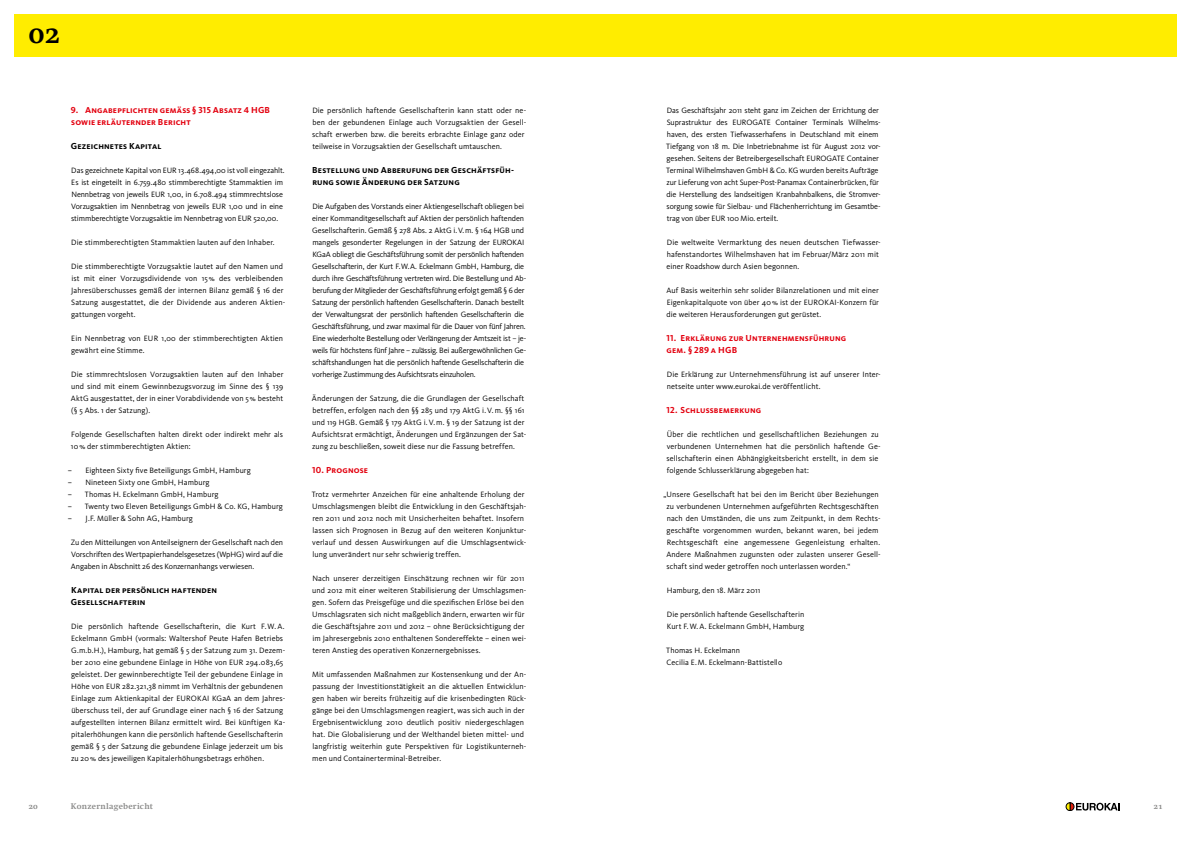
<style>
.page{position:relative;width:1191px;height:842px;background:#fff}
.page>*{position:absolute;margin:0;border:0;box-sizing:border-box;transform-origin:0 0}
.t1{font:700 28px "Nu Swift";color:#000}
.t2{font:9px/12px "Kievit Bold SC";letter-spacing:.02em;color:#e3000f}
.t3{font:9px/12px "Kievit Bold SC";letter-spacing:.02em;color:#000}
.t4{font:8px/12px "Kievit";letter-spacing:.005em;color:#000}
.t5{font:8px/12px "Kievit";letter-spacing:-.025em;color:#000}
.t6{font:700 8px "Nu Swift";letter-spacing:.035em;color:#878786}
.s1{font-family:"Kievit Book SC"}
</style>
<div class="page">
<div style="left:14px;top:14px;width:581px;height:43px;background:#ffed00"></div>
<div style="left:595px;top:14px;width:581px;height:43px;background:#ffed00"></div>
<svg style="left:1065px;top:802px;width:54px;height:9px"></svg>
<h1 class="t1" style="left:28px;top:17px;width:33px">02</h1>
<p class="t2" style="left:71px;top:104px;width:201px">9. Angabepflichten gemäß § 315 Absatz 4 HGB sowie erläuternder Bericht</p>
<p class="t3" style="left:71px;top:140px;width:92px">Gezeichnetes Kapital</p>
<p class="t4" style="left:71px;top:165px;width:215px">Das gezeichnete Kapital von EUR 13.468.494,00 ist voll eingezahlt.<br>Es ist eingeteilt in 6.759.480 stimmberechtigte Stammaktien im Nennbetrag von jeweils EUR 1,00, in 6.708.494 stimmrechtslose Vorzugsaktien im Nennbetrag von jeweils EUR 1,00 und in eine stimmberechtigte Vorzugsaktie im Nennbetrag von EUR 520,00.</p>
<p class="t4" style="left:71px;top:237px;width:205px">Die stimmberechtigten Stammaktien lauten auf den Inhaber.</p>
<p class="t4" style="left:71px;top:261px;width:215px">Die stimmberechtigte Vorzugsaktie lautet auf den Namen und ist mit einer Vorzugsdividende von 15% des verbleibenden Jahresüberschusses gemäß der internen Bilanz gemäß § 16 der Satzung ausgestattet, die der Dividende aus anderen Aktien&shy;gattungen vorgeht.</p>
<p class="t4" style="left:71px;top:333px;width:213px">Ein Nennbetrag von EUR 1,00 der stimmberechtigten Aktien gewährt eine Stimme.</p>
<p class="t4" style="left:71px;top:369px;width:214px;text-align:justify">Die stimmrechtslosen Vorzugsaktien lauten auf den Inhaber und sind mit einem Gewinnbezugsvorzug im Sinne des § 139<br>AktG ausgestattet, der in einer Vorabdividende von 5% besteht (§ 5 Abs. 1 der Satzung).</p>
<p class="t4" style="left:71px;top:429px;width:214px">Folgende Gesellschaften halten direkt oder indirekt mehr als<br>10% der stimmberechtigten Aktien:</p>
<p class="t4" style="left:68px;top:465px;width:184px"><span class="s1">–</span> Eighteen Sixty five Beteiligungs GmbH, Hamburg</p>
<p class="t4" style="left:68px;top:477px;width:143px"><span class="s1">–</span> Nineteen Sixty one GmbH, Hamburg</p>
<p class="t4" style="left:68px;top:489px;width:152px"><span class="s1">–</span> Thomas H. Eckelmann GmbH, Hamburg</p>
<p class="t4" style="left:68px;top:501px;width:217px"><span class="s1">–</span> Twenty two Eleven Beteiligungs GmbH &amp; Co. KG, Hamburg</p>
<p class="t4" style="left:68px;top:513px;width:127px"><span class="s1">–</span> J.F. Müller &amp; Sohn AG, Hamburg</p>
<p class="t4" style="left:71px;top:537px;width:214px;text-align:justify">Zu den Mitteilungen von Anteilseignern der Gesellschaft nach den Vorschriften des Wertpapierhandelsgesetzes (WpHG) wird auf die Angaben in Abschnitt 26 des Konzernanhangs verwiesen.</p>
<p class="t3" style="left:71px;top:584px;width:148px">Kapital der persönlich haftenden<br>Gesellschafterin</p>
<p class="t4" style="left:71px;top:621px;width:216px">Die persönlich haftende Gesellschafterin, die Kurt F.W.A.<br>Eckelmann GmbH (vormals: Waltershof Peute Hafen Betriebs G.m.b.H.), Hamburg, hat gemäß § 5 der Satzung zum 31. Dezem&shy;ber 2010 eine gebundene Einlage in Höhe von EUR 294.083,65 geleistet. Der gewinnberechtigte Teil der gebundene Einlage in Höhe von EUR 282.321,38 nimmt im Verhältnis der gebundenen Einlage zum Aktienkapital der EUROKAI KGaA an dem Jahres&shy;überschuss teil, der auf Grundlage einer nach § 16 der Satzung aufgestellten internen Bilanz ermittelt wird. Bei künftigen Ka&shy;pitalerhöhungen kann die persönlich haftende Gesellschafterin gemäß § 5 der Satzung die gebundene Einlage jederzeit um bis zu 20% des jeweiligen Kapitalerhöhungsbetrags erhöhen.</p>
<p class="t4" style="left:312px;top:105px;width:216px">Die persönlich haftende Gesellschafterin kann statt oder ne&shy;ben der gebundenen Einlage auch Vorzugsaktien der Gesell&shy;schaft erwerben bzw. die bereits erbrachte Einlage ganz oder teilweise in Vorzugsaktien der Gesellschaft umtauschen.</p>
<p class="t3" style="left:312px;top:164px;width:203px">Bestellung und Abberufung der Geschäftsfüh&shy;rung sowie Änderung der Satzung</p>
<p class="t5" style="left:312px;top:201px;width:216px">Die Aufgaben des Vorstands einer Aktiengesellschaft obliegen bei einer Kommanditgesellschaft auf Aktien der persönlich haftenden Gesellschafterin. Gemäß § 278 Abs. 2 AktG i.V.m. § 164 HGB und mangels gesonderter Regelungen in der Satzung der EUROKAI KGaA obliegt die Geschäftsführung somit der persönlich haftenden Gesellschafterin, der Kurt F.W.A. Eckelmann GmbH, Hamburg, die durch ihre Geschäftsführung vertreten wird. Die Bestellung und Ab&shy;berufung der Mitglieder der Geschäftsführung erfolgt gemäß § 6 der Satzung der persönlich haftenden Gesellschafterin. Danach bestellt der Verwaltungsrat der persönlich haftenden Gesellschafterin die Geschäftsführung, und zwar maximal für die Dauer von fünf Jahren.<br>Eine wiederholte Bestellung oder Verlängerung der Amtszeit ist – je&shy;weils für höchstens fünf Jahre – zulässig. Bei außergewöhnlichen Ge&shy;schäftshandlungen hat die persönlich haftende Gesellschafterin die vorherige Zustimmung des Aufsichtsrats einzuholen.</p>
<p class="t4" style="left:312px;top:393px;width:216px">Änderungen der Satzung, die die Grundlagen der Gesellschaft betreffen, erfolgen nach den §§ 285 und 179 AktG i.V.m. §§ 161 und 119 HGB. Gemäß § 179 AktG i.V.m. § 19 der Satzung ist der Aufsichtsrat ermächtigt, Änderungen und Ergänzungen der Sat&shy;zung zu beschließen, soweit diese nur die Fassung betreffen.</p>
<p class="t2" style="left:312px;top:464px;width:58px">10. Prognose</p>
<p class="t4" style="left:312px;top:489px;width:216px">Trotz vermehrter Anzeichen für eine anhaltende Erholung der Umschlagsmengen bleibt die Entwicklung in den Geschäftsjah&shy;ren 2011 und 2012 noch mit Unsicherheiten behaftet. Insofern lassen sich Prognosen in Bezug auf den weiteren Konjunktur&shy;verlauf und dessen Auswirkungen auf die Umschlagsentwick&shy;lung unverändert nur sehr schwierig treffen.</p>
<p class="t4" style="left:312px;top:573px;width:216px">Nach unserer derzeitigen Einschätzung rechnen wir für 2011 und 2012 mit einer weiteren Stabilisierung der Umschlagsmen&shy;gen. Sofern das Preisgefüge und die spezifischen Erlöse bei den Umschlagsraten sich nicht maßgeblich ändern, erwarten wir für die Geschäftsjahre 2011 und 2012 – ohne Berücksichtigung der im Jahresergebnis 2010 enthaltenen Sondereffekte – einen wei&shy;teren Anstieg des operativen Konzernergebnisses.</p>
<p class="t4" style="left:312px;top:669px;width:215px">Mit umfassenden Maßnahmen zur Kostensenkung und der An&shy;passung der Investitionstätigkeit an die aktuellen Entwicklun&shy;gen haben wir bereits frühzeitig auf die krisenbedingten Rück&shy;gänge bei den Umschlagsmengen reagiert, was sich auch in der Ergebnisentwicklung 2010 deutlich positiv niedergeschlagen hat. Die Globalisierung und der Welthandel bieten mittel- und langfristig weiterhin gute Perspektiven für Logistikunterneh&shy;men und Containerterminal-Betreiber.</p>
<p class="t4" style="left:666px;top:105px;width:216px">Das Geschäftsjahr 2011 steht ganz im Zeichen der Errichtung der Suprastruktur des EUROGATE Container Terminals Wilhelms&shy;haven, des ersten Tiefwasserhafens in Deutschland mit einem Tiefgang von 18 m. Die Inbetriebnahme ist für August 2012 vor&shy;gesehen. Seitens der Betreibergesellschaft EUROGATE Container Terminal Wilhelmshaven GmbH &amp; Co. KG wurden bereits Aufträge zur Lieferung von acht Super-Post-Panamax Containerbrücken, für die Herstellung des landseitigen Kranbahnbalkens, die Stromver&shy;sorgung sowie für Sielbau- und Flächenherrichtung im Gesamtbe&shy;trag von über EUR 100 Mio. erteilt.</p>
<p class="t4" style="left:666px;top:237px;width:216px">Die weltweite Vermarktung des neuen deutschen Tiefwasser&shy;hafenstandortes Wilhelmshaven hat im Februar/März 2011 mit einer Roadshow durch Asien begonnen.</p>
<p class="t4" style="left:666px;top:285px;width:214px;text-align:justify">Auf Basis weiterhin sehr solider Bilanzrelationen und mit einer Eigenkapitalquote von über 40% ist der EUROKAI-Konzern für die weiteren Herausforderungen gut gerüstet.</p>
<p class="t2" style="left:666px;top:332px;width:181px">11. Erklärung zur Unternehmensführung gem. § 289 a HGB</p>
<p class="t4" style="left:667px;top:369px;width:215px">Die Erklärung zur Unternehmensführung ist auf unserer Inter&shy;netseite unter www.eurokai.de veröffentlicht.</p>
<p class="t2" style="left:666px;top:404px;width:96px">12. Schlussbemerkung</p>
<p class="t4" style="left:666px;top:429px;width:216px">Über die rechtlichen und gesellschaftlichen Beziehungen zu verbundenen Unternehmen hat die persönlich haftende Ge&shy;sellschafterin einen Abhängigkeitsbericht erstellt, in dem sie folgende Schlusserklärung abgegeben hat:</p>
<p class="t4" style="left:666px;top:489px;width:216px;text-indent:-3px">„Unsere Gesellschaft hat bei den im Bericht über Beziehungen zu verbundenen Unternehmen aufgeführten Rechtsgeschäften nach den Umständen, die uns zum Zeitpunkt, in dem Rechts&shy;geschäfte vorgenommen wurden, bekannt waren, bei jedem Rechtsgeschäft eine angemessene Gegenleistung erhalten.<br>Andere Maßnahmen zugunsten oder zulasten unserer Gesell&shy;schaft sind weder getroffen noch unterlassen worden.“</p>
<p class="t4" style="left:667px;top:585px;width:95px">Hamburg, den 18. März 2011</p>
<p class="t4" style="left:667px;top:609px;width:139px">Die persönlich haftende Gesellschafterin<br>Kurt F.W.A. Eckelmann GmbH, Hamburg</p>
<p class="t4" style="left:666px;top:645px;width:117px">Thomas H. Eckelmann<br>Cecilia E.M. Eckelmann-Battistello</p>
<p class="t6" style="left:28px;top:802px;width:11px">20</p>
<p class="t6" style="left:71px;top:802px;width:84px">Konzernlagebericht</p>
<p class="t6" style="left:1153px;top:802px;width:11px">21</p>
</div>
